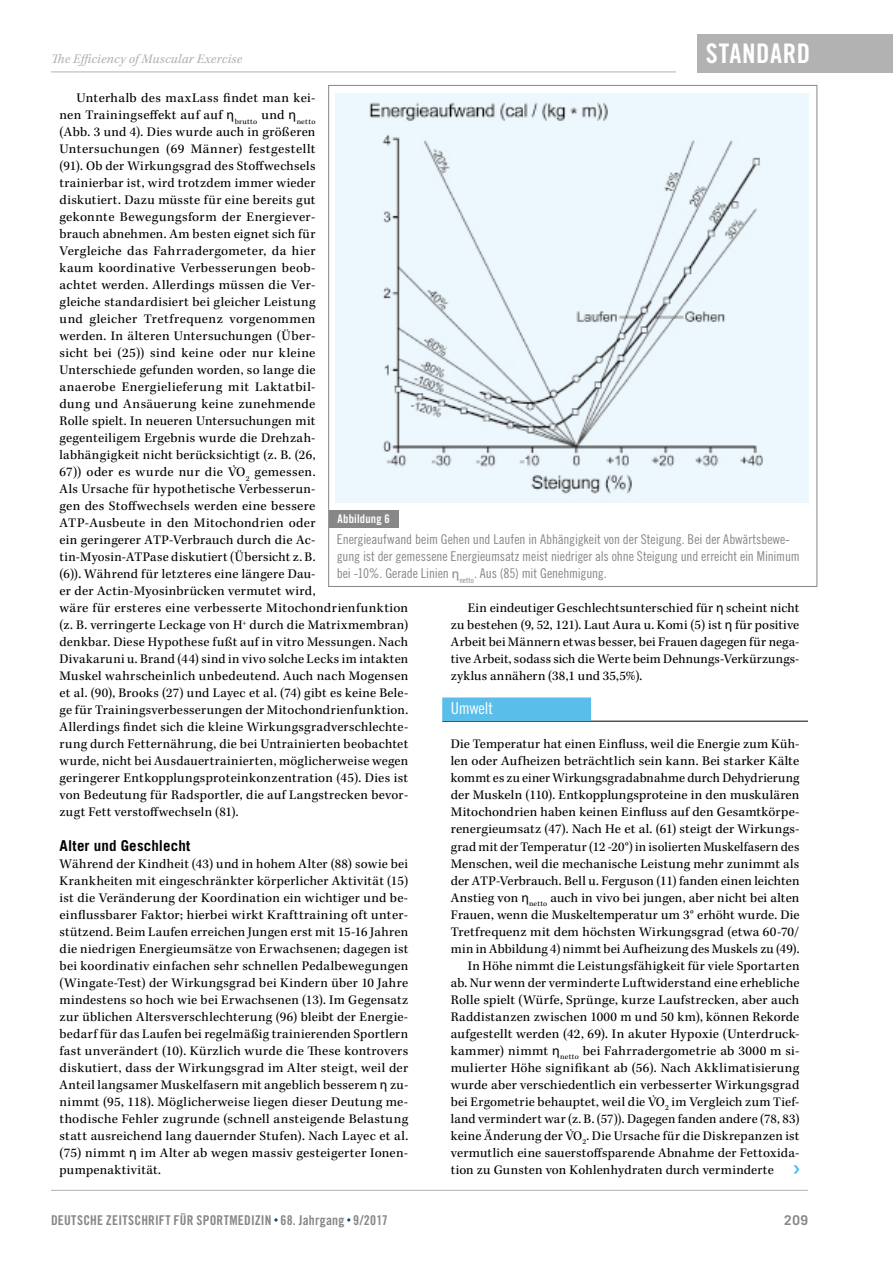
<style>
.page{position:relative;width:893px;height:1263px;background:#fff}
.page>*{position:absolute;margin:0;border:0;box-sizing:border-box;transform-origin:0 0}
.t1{font:27px "Trade Gothic LT Std Bd Cn 20";letter-spacing:.04em;color:#fff}
.t2{font:16.5px "Trade Gothic LT Std Cn 18";letter-spacing:-.01em;color:#fff}
.t3{font:700 15px "Trade Gothic LT Std";letter-spacing:.01em;color:#000}
.t4{font:13.5px/17px "Kepler Std";letter-spacing:.02em;color:#000;text-align:justify}
.t5{font:13.5px/17px "Trade Gothic LT Std Cn 18";letter-spacing:-.005em;color:#878787}
.t6{font:13.5px "Trade Gothic LT Std Bd Cn 20";letter-spacing:.015em;color:#878787}
.t7{font:italic 13.5px "Kepler Std";letter-spacing:.015em;color:#b3b2b2}
.t8{font:700 13.5px "Trade Gothic LT Std";color:#878787}
.t9{font:12px "Trade Gothic LT Std Bd Cn 20";letter-spacing:.015em;color:#fff}
.s1{font-family:"Myriad Pro"}
</style>
<div class="page">
<div style="left:697px;top:34px;width:196px;height:38px;background:#b3b2b2"></div>
<hr style="left:51px;top:72px;width:625px;height:1px;background:#b3b2b2">
<hr style="left:51px;top:1190px;width:757px;height:1px;background:#b3b2b2">
<svg style="left:793px;top:1165px;width:6px;height:9px"></svg>
<hr style="left:442px;top:721px;width:366px;height:1px;background:#000">
<div style="left:442px;top:697px;width:149px;height:24px;background:#59bee9"></div>
<div style="left:329px;top:510px;width:69px;height:17px;background:#878787"></div>
<img style="left:336px;top:94px;width:472px;height:409px">
<h1 class="t1" style="left:706px;top:37px;width:91px">Standard</h1>
<p class="t7" style="left:51px;top:51px;width:193px">The Efficiency of Muscular Exercise</p>
<p class="t4" style="left:60px;top:90px;width:350px;text-align:left;text-indent:17px">Unterhalb des maxLass findet man kei-<br>nen Trainingseffekt auf auf <span class="s1">η</span><sub>brutto</sub> und <span class="s1">η</span><sub>netto<br></sub>(Abb. 3 und 4). Dies wurde auch in größeren Untersuchungen (69 Männer) festgestellt<br>(91). Ob der Wirkungsgrad des Stoffwechsels<br>trainierbar ist, wird trotzdem immer wieder<br>diskutiert. Dazu müsste für eine bereits gut<br>gekonnte Bewegungsform der Energiever-<br>brauch abnehmen. Am besten eignet sich für<br>Vergleiche das Fahrradergometer, da hier<br>kaum koordinative Verbesserungen beob-<br>achtet werden. Allerdings müssen die Ver-<br>gleiche standardisiert bei gleicher Leistung<br>und gleicher Tretfrequenz vorgenommen<br>werden. In älteren Untersuchungen (Über-<br>sicht bei (25)) sind keine oder nur kleine<br>Unterschiede gefunden worden, so lange die<br>anaerobe Energielieferung mit Laktatbil-<br>dung und Ansäuerung keine zunehmende<br>Rolle spielt. In neueren Untersuchungen mit<br>gegenteiligem Ergebnis wurde die Drehzah-<br>labhängigkeit nicht berücksichtigt (z. B. (26,<br>67)) oder es wurde nur die V˙O<sub>2</sub> gemessen.<br>Als Ursache für hypothetische Verbesserun-<br>gen des Stoffwechsels werden eine bessere<br>ATP-Ausbeute in den Mitochondrien oder<br>ein geringerer ATP-Verbrauch durch die Ac&shy;tin-Myosin-ATPase diskutiert (Übersicht z. B.<br>(6)). Während für letzteres eine längere Dau-<br>er der Actin-Myosinbrücken vermutet wird,<br>wäre für ersteres eine verbesserte Mitochondrienfunktion (z. B. verringerte Leckage von H<sup>+</sup> durch die Matrixmembran) denkbar. Diese Hypothese fußt auf in vitro Messungen. Nach Divakaruni u. Brand (44) sind in vivo solche Lecks im intakten Muskel wahrscheinlich unbedeutend. Auch nach Mogensen et al. (90), Brooks (27) und Layec et al. (74) gibt es keine Bele&shy;ge für Trainingsverbesserungen der Mitochondrienfunktion.<br>Allerdings findet sich die kleine Wirkungsgradverschlechte&shy;rung durch Fetternährung, die bei Untrainierten beobachtet wurde, nicht bei Ausdauertrainierten, möglicherweise wegen geringerer Entkopplungsproteinkonzentration (45). Dies ist von Bedeutung für Radsportler, die auf Langstrecken bevor&shy;zugt Fett verstoffwechseln (81).</p>
<p class="t3" style="left:60px;top:836px;width:132px">Alter und Geschlecht</p>
<p class="t4" style="left:60px;top:855px;width:350px">Während der Kindheit (43) und in hohem Alter (88) sowie bei Krankheiten mit eingeschränkter körperlicher Aktivität (15) ist die Veränderung der Koordination ein wichtiger und be&shy;einflussbarer Faktor; hierbei wirkt Krafttraining oft unter&shy;stützend. Beim Laufen erreichen Jungen erst mit 15-16 Jahren die niedrigen Energieumsätze von Erwachsenen; dagegen ist bei koordinativ einfachen sehr schnellen Pedalbewegungen (Wingate-Test) der Wirkungsgrad bei Kindern über 10 Jahre mindestens so hoch wie bei Erwachsenen (13). Im Gegensatz zur üblichen Altersverschlechterung (96) bleibt der Energie&shy;bedarf für das Laufen bei regelmäßig trainierenden Sportlern fast unverändert (10). Kürzlich wurde die These kontrovers diskutiert, dass der Wirkungsgrad im Alter steigt, weil der Anteil langsamer Muskelfasern mit angeblich besserem <span class="s1">η</span> zu&shy;nimmt (95, 118). Möglicherweise liegen dieser Deutung me&shy;thodische Fehler zugrunde (schnell ansteigende Belastung statt ausreichend lang dauernder Stufen). Nach Layec et al. (75) nimmt <span class="s1">η</span> im Alter ab wegen massiv gesteigerter Ionen&shy;pumpenaktivität.</p>
<p class="t9" style="left:338px;top:512px;width:54px">Abbildung 6</p>
<p class="t5" style="left:337px;top:531px;width:464px">Energieaufwand beim Gehen und Laufen in Abhängigkeit von der Steigung. Bei der Abwärtsbewe&shy;gung ist der gemessene Energieumsatz meist niedriger als ohne Steigung und erreicht ein Minimum bei -10%. Gerade Linien <span class="s1">η</span><sub>netto</sub>. Aus (85) mit Genehmigung.</p>
<p class="t4" style="left:451px;top:600px;width:350px;text-indent:17px">Ein eindeutiger Geschlechtsunterschied für <span class="s1">η</span> scheint nicht zu bestehen (9, 52, 121). Laut Aura u. Komi (5) ist <span class="s1">η</span> für positive Arbeit bei Männern etwas besser, bei Frauen dagegen für nega&shy;tive Arbeit, sodass sich die Werte beim Dehnungs-Verkürzungs&shy;zyklus annähern (38,1 und 35,5%).</p>
<p class="t2" style="left:451px;top:699px;width:44px">Umwelt</p>
<p class="t4" style="left:451px;top:736px;width:350px">Die Temperatur hat einen Einfluss, weil die Energie zum Küh-</p>
<p class="t4" style="left:451px;top:753px;width:350px">len oder Aufheizen beträchtlich sein kann. Bei starker Kälte</p>
<p class="t4" style="left:451px;top:770px;width:350px">kommt es zu einer Wirkungsgradabnahme durch Dehydrierung</p>
<p class="t4" style="left:451px;top:787px;width:350px">der Muskeln (110). Entkopplungsproteine in den muskulären</p>
<p class="t4" style="left:451px;top:804px;width:350px">Mitochondrien haben keinen Einfluss auf den Gesamtkörpe-</p>
<p class="t4" style="left:451px;top:821px;width:350px">renergieumsatz (47). Nach He et al. (61) steigt der Wirkungs-</p>
<p class="t4" style="left:451px;top:838px;width:350px">grad mit der Temperatur (12 -20°) in isolierten Muskelfasern des</p>
<p class="t4" style="left:451px;top:855px;width:350px">Menschen, weil die mechanische Leistung mehr zunimmt als</p>
<p class="t4" style="left:451px;top:872px;width:350px">der ATP-Verbrauch. Bell u. Ferguson (11) fanden einen leichten</p>
<p class="t4" style="left:451px;top:889px;width:350px">Anstieg von <span class="s1">η</span><sub>netto</sub> auch in vivo bei jungen, aber nicht bei alten</p>
<p class="t4" style="left:451px;top:906px;width:350px">Frauen, wenn die Muskeltemperatur um 3° erhöht wurde. Die</p>
<p class="t4" style="left:451px;top:923px;width:350px">Tretfrequenz mit dem höchsten Wirkungsgrad (etwa 60-70/</p>
<p class="t4" style="left:451px;top:940px;width:350px">min in Abbildung 4) nimmt bei Aufheizung des Muskels zu (49).</p>
<p class="t4" style="left:468px;top:957px;width:333px">In Höhe nimmt die Leistungsfähigkeit für viele Sportarten</p>
<p class="t4" style="left:451px;top:974px;width:350px">ab. Nur wenn der verminderte Luftwiderstand eine erhebliche</p>
<p class="t4" style="left:451px;top:991px;width:350px">Rolle spielt (Würfe, Sprünge, kurze Laufstrecken, aber auch</p>
<p class="t4" style="left:451px;top:1008px;width:350px">Raddistanzen zwischen 1000 m und 50 km), können Rekorde</p>
<p class="t4" style="left:451px;top:1025px;width:350px">aufgestellt werden (42, 69). In akuter Hypoxie (Unterdruck-</p>
<p class="t4" style="left:451px;top:1042px;width:350px">kammer) nimmt <span class="s1">η</span><sub>netto</sub> bei Fahrradergometrie ab 3000 m si-</p>
<p class="t4" style="left:451px;top:1059px;width:350px">mulierter Höhe signifikant ab (56). Nach Akklimatisierung</p>
<p class="t4" style="left:451px;top:1076px;width:350px">wurde aber verschiedentlich ein verbesserter Wirkungsgrad</p>
<p class="t4" style="left:451px;top:1093px;width:350px">bei Ergometrie behauptet, weil die V˙O<sub>2</sub> im Vergleich zum Tief-</p>
<p class="t4" style="left:451px;top:1110px;width:350px">land vermindert war (z. B. (57)). Dagegen fanden andere (78, 83)</p>
<p class="t4" style="left:451px;top:1127px;width:350px">keine Änderung der V˙O<sub>2</sub>. Die Ursache für die Diskrepanzen ist</p>
<p class="t4" style="left:451px;top:1144px;width:350px">vermutlich eine sauerstoffsparende Abnahme der Fettoxida-</p>
<p class="t4" style="left:451px;top:1161px;width:325px">tion zu Gunsten von Kohlenhydraten durch verminderte</p>
<p class="t6" style="left:51px;top:1212px;width:338px">DEUTSCHE ZEITSCHRIFT FÜR SPORTMEDIZIN 68. Jahrgang 9/2017</p>
<p class="t8" style="left:784px;top:1211px;width:25px">209</p>
</div>
